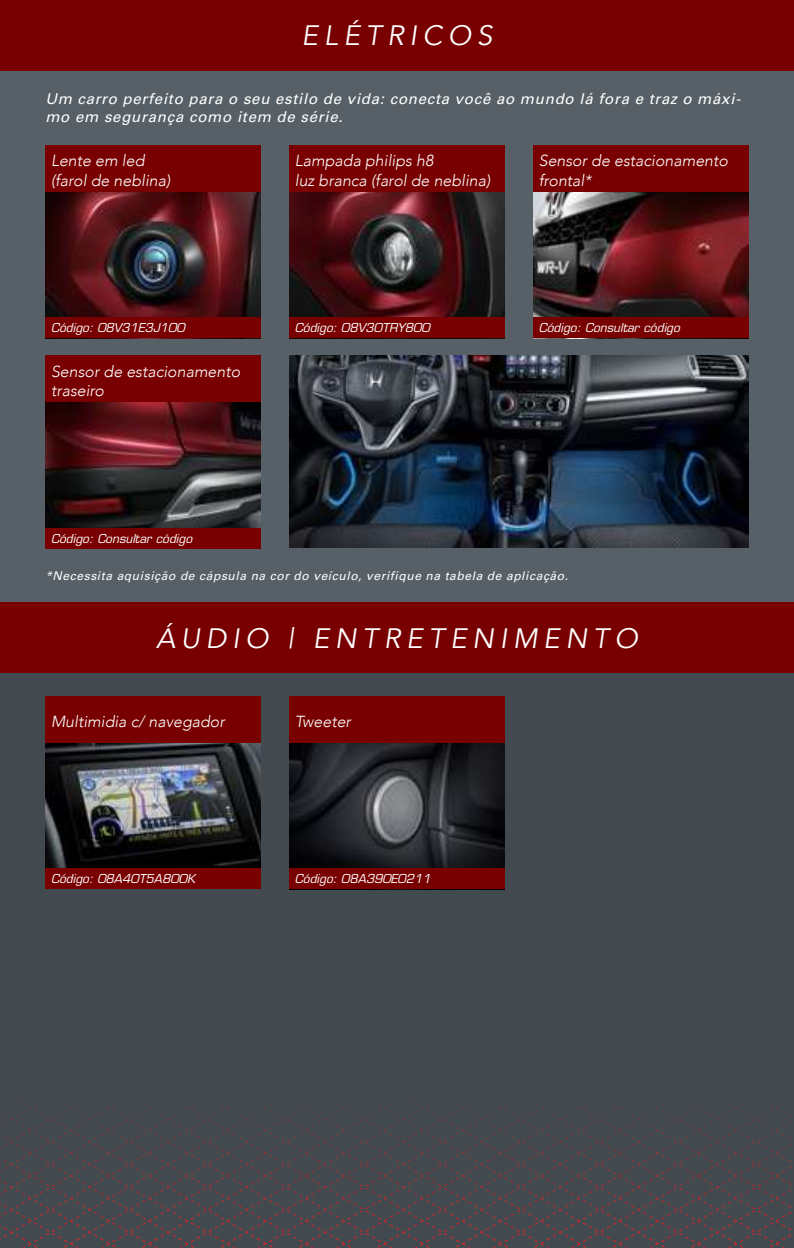
<style>
.page{position:relative;width:794px;height:1248px;background:#fff}
.page>*{position:absolute;margin:0;border:0;box-sizing:border-box;transform-origin:0 0}
.t1{font:italic 28px "Avenir";letter-spacing:.2em;color:#fff}
.t2{font:italic 300 16px/19.2px "Avenir";color:#fff}
.t3{font:italic 15px/18px "Univers LT Std";letter-spacing:.05em;color:#fff}
.t4{font:italic 12px "Eurostile LT Std";color:#fff}
.t5{font:italic 12px "Univers LT Std";letter-spacing:.05em;color:#fff}
</style>
<div class="page">
<div style="left:0;top:651px;width:794px;height:596px;background:#434a4f"></div>
<svg style="left:0;top:1230px;width:792px;height:17px"></svg>
<svg style="left:0;top:1208px;width:792px;height:22px"></svg>
<svg style="left:0;top:1185px;width:792px;height:23px"></svg>
<svg style="left:0;top:1162px;width:792px;height:23px"></svg>
<svg style="left:0;top:1140px;width:792px;height:22px"></svg>
<svg style="left:0;top:1117px;width:791px;height:23px"></svg>
<svg style="left:0;top:1096px;width:791px;height:21px"></svg>
<div style="left:0;top:70px;width:794px;height:532px;background:#576066"></div>
<div style="left:0;top:0;width:794px;height:70px;background:#790000"></div>
<div style="left:0;top:602px;width:794px;height:71px;background:#790000"></div>
<img style="left:45px;top:191px;width:216px;height:127px">
<div style="left:45px;top:145px;width:216px;height:46px;background:#790000"></div>
<div style="left:45px;top:318px;width:216px;height:20px;background:#790000"></div>
<img style="left:45px;top:742px;width:216px;height:126px">
<div style="left:45px;top:695px;width:216px;height:47px;background:#790000"></div>
<div style="left:45px;top:868px;width:216px;height:21px;background:#790000"></div>
<img style="left:289px;top:191px;width:216px;height:127px">
<div style="left:289px;top:145px;width:216px;height:46px;background:#790000"></div>
<div style="left:289px;top:318px;width:216px;height:20px;background:#790000"></div>
<img style="left:289px;top:742px;width:216px;height:126px">
<div style="left:289px;top:695px;width:216px;height:47px;background:#790000"></div>
<div style="left:289px;top:868px;width:216px;height:21px;background:#790000"></div>
<img style="left:533px;top:191px;width:215px;height:127px">
<div style="left:533px;top:145px;width:215px;height:46px;background:#790000"></div>
<div style="left:533px;top:318px;width:215px;height:20px;background:#790000"></div>
<img style="left:45px;top:401px;width:216px;height:127px">
<div style="left:45px;top:355px;width:216px;height:46px;background:#790000"></div>
<div style="left:45px;top:528px;width:216px;height:20px;background:#790000"></div>
<img style="left:289px;top:355px;width:459px;height:192px">
<h1 class="t1" style="left:301px;top:19px;width:192px">ELÉTRICOS</h1>
<p class="t3" style="left:45px;top:90px;width:697px">Um carro perfeito para o seu estilo de vida: conecta você ao mundo lá fora e traz o máxi&shy;mo em segurança como item de série.</p>
<p class="t2" style="left:51px;top:151px;width:121px">Lente em led (farol de neblina)</p>
<p class="t4" style="left:51px;top:321px;width:135px">Código: 08V31E3J100</p>
<p class="t2" style="left:51px;top:362px;width:191px">Sensor de estacionamento traseiro</p>
<p class="t4" style="left:51px;top:531px;width:143px">Código: Consultar código</p>
<p class="t2" style="left:295px;top:151px;width:197px">Lampada philips h8<br>luz branca (farol de neblina)</p>
<p class="t2" style="left:539px;top:151px;width:191px">Sensor de estacionamento frontal*</p>
<p class="t4" style="left:295px;top:321px;width:136px">Código: 08V30TRY800</p>
<p class="t4" style="left:539px;top:321px;width:143px">Código: Consultar código</p>
<p class="t5" style="left:45px;top:568px;width:524px">*Necessita aquisição de cápsula na cor do veículo, verifique na tabela de aplicação.</p>
<h1 class="t1" style="left:156px;top:621px;width:483px">ÁUDIO | ENTRETENIMENTO</h1>
<p class="t2" style="left:51px;top:712px;width:175px">Multimidia c/ navegador</p>
<p class="t4" style="left:51px;top:871px;width:146px">Código: 08A40T5A800K</p>
<p class="t2" style="left:295px;top:712px;width:58px">Tweeter</p>
<p class="t4" style="left:295px;top:871px;width:137px">Código: 08A390E0211</p>
</div>
